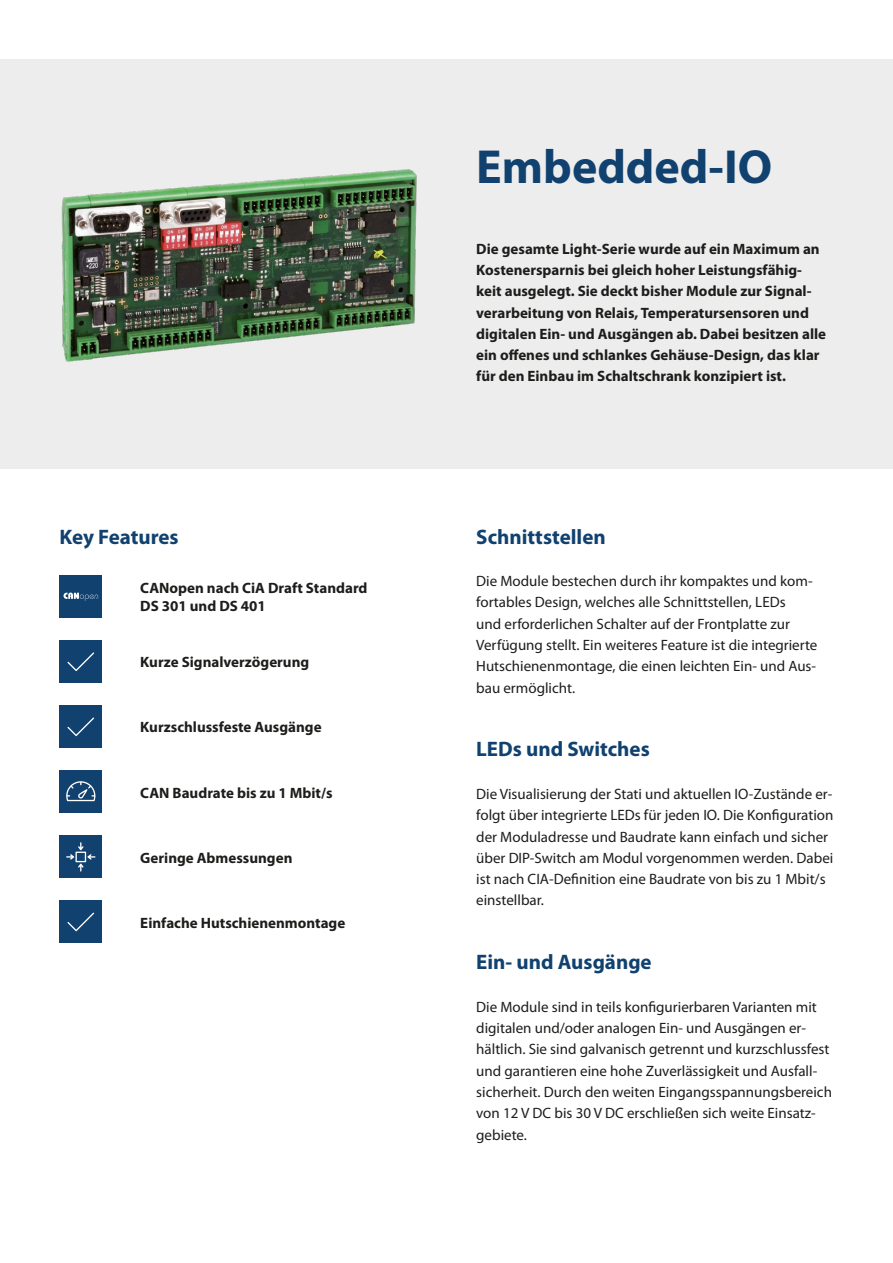
<style>
.page{position:relative;width:893px;height:1263px;background:#fff}
.page>*{position:absolute;margin:0;border:0;box-sizing:border-box;transform-origin:0 0}
.t1{font:700 48px "Myriad Pro";color:#10416f}
.t2{font:700 21px "Myriad Pro";color:#10416f}
.t3{font:15px/21.3px "Myriad Pro";color:#1d1d1b}
.t4{font:700 15px/21.3px "Myriad Pro";color:#1d1d1b}
</style>
<div class="page">
<div style="left:0;top:59px;width:893px;height:410px;background:#ededed"></div>
<img style="left:61px;top:169px;width:356px;height:193px">
<div style="left:60px;top:575px;width:42px;height:43px;background:#10416f"></div>
<svg style="left:64px;top:593px;width:34px;height:8px"></svg>
<div style="left:60px;top:705px;width:42px;height:43px;background:#10416f"></div>
<svg style="left:67px;top:717px;width:27px;height:19px"></svg>
<div style="left:60px;top:640px;width:42px;height:43px;background:#10416f"></div>
<svg style="left:67px;top:652px;width:27px;height:19px"></svg>
<div style="left:60px;top:901px;width:42px;height:42px;background:#10416f"></div>
<svg style="left:67px;top:912px;width:27px;height:19px"></svg>
<div style="left:60px;top:836px;width:42px;height:42px;background:#10416f"></div>
<svg style="left:66px;top:842px;width:29px;height:29px"></svg>
<div style="left:60px;top:770px;width:42px;height:43px;background:#10416f"></div>
<svg style="left:66px;top:781px;width:29px;height:20px"></svg>
<h2 class="t2" style="left:60px;top:523px;width:121px">Key Features</h2>
<p class="t4" style="left:140px;top:579px;width:229px;line-height:18px">CANopen nach CiA Draft Standard<br>DS 301 und DS 401</p>
<p class="t4" style="left:140px;top:651px;width:170px">Kurze Signalverzögerung</p>
<p class="t4" style="left:140px;top:716px;width:183px">Kurzschlussfeste Ausgänge</p>
<p class="t4" style="left:140px;top:781px;width:194px">CAN Baudrate bis zu 1 Mbit/s</p>
<p class="t4" style="left:140px;top:846px;width:154px">Geringe Abmessungen</p>
<p class="t4" style="left:140px;top:911px;width:207px">Einfache Hutschienenmontage</p>
<h1 class="t1" style="left:476px;top:135px;width:297px">Embedded-IO</h1>
<p class="t4" style="left:476px;top:237px;width:351px">Die gesamte Light-Serie wurde auf ein Maximum an Kostenersparnis bei gleich hoher Leistungsfähig&shy;keit ausgelegt. Sie deckt bisher Module zur Signal&shy;verarbeitung von Relais, Temperatursensoren und digitalen Ein- und Ausgängen ab. Dabei besitzen alle ein offenes und schlankes Gehäuse-Design, das klar für den Einbau im Schaltschrank konzipiert ist.</p>
<h2 class="t2" style="left:476px;top:523px;width:131px">Schnittstellen</h2>
<p class="t3" style="left:476px;top:570px;width:343px">Die Module bestechen durch ihr kompaktes und kom&shy;fortables Design, welches alle Schnittstellen, LEDs<br>und erforderlichen Schalter auf der Frontplatte zur Verfügung stellt. Ein weiteres Feature ist die integrierte Hutschienenmontage, die einen leichten Ein- und Aus&shy;bau ermöglicht.</p>
<h2 class="t2" style="left:476px;top:736px;width:175px">LEDs und Switches</h2>
<p class="t3" style="left:476px;top:783px;width:359px">Die Visualisierung der Stati und aktuellen IO-Zustände er&shy;folgt über integrierte LEDs für jeden IO. Die Konfiguration der Moduladresse und Baudrate kann einfach und sicher über DIP-Switch am Modul vorgenommen werden. Dabei ist nach CIA-Definition eine Baudrate von bis zu 1 Mbit/s einstellbar.</p>
<h2 class="t2" style="left:476px;top:948px;width:177px">Ein- und Ausgänge</h2>
<p class="t3" style="left:476px;top:996px;width:357px">Die Module sind in teils konfigurierbaren Varianten mit digitalen und/oder analogen Ein- und Ausgängen er&shy;hältlich. Sie sind galvanisch getrennt und kurzschlussfest und garantieren eine hohe Zuverlässigkeit und Ausfall&shy;sicherheit. Durch den weiten Eingangsspannungsbereich von 12 V DC bis 30 V DC erschließen sich weite Einsatz&shy;gebiete.</p>
</div>
